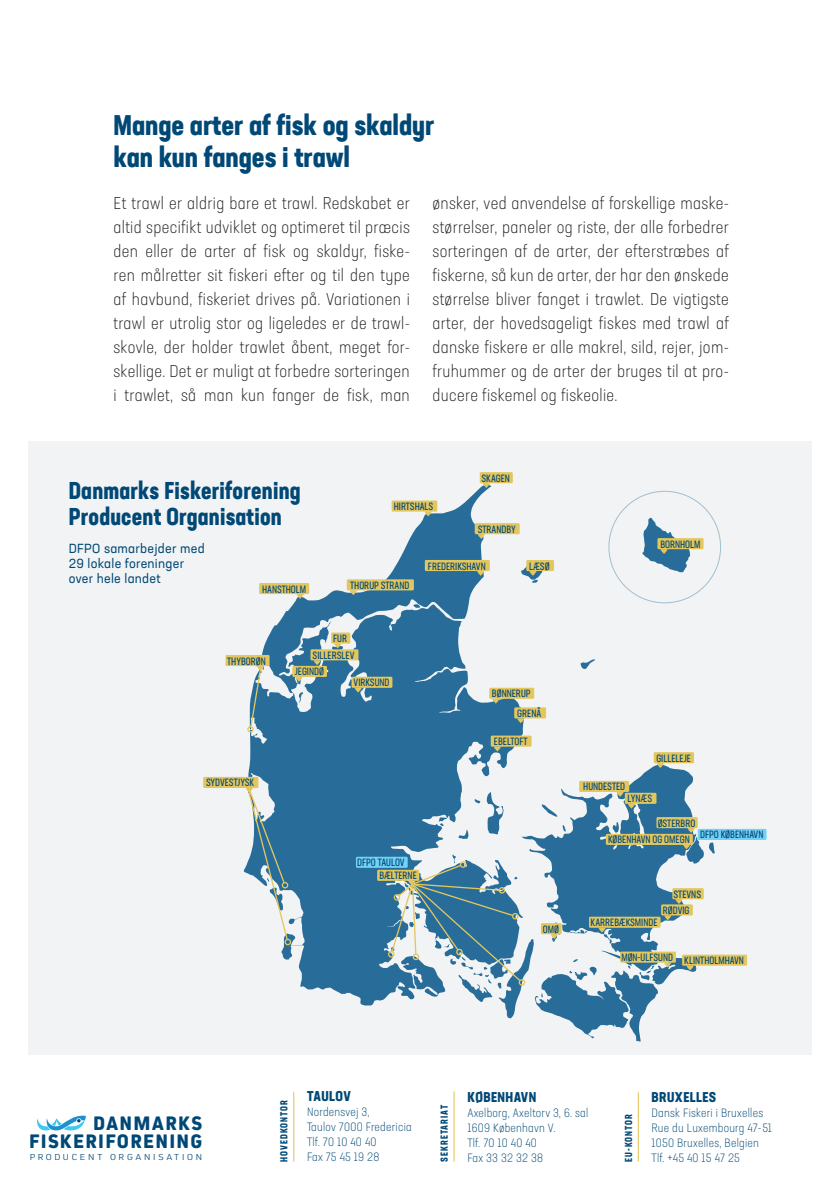
<style>
.page{position:relative;width:840px;height:1191px;background:#fff}
.page>*{position:absolute;margin:0;border:0;box-sizing:border-box;transform-origin:0 0}
.t1{font:700 condensed 28px/32px "Neusa Next Std";color:#004876}
.t2{font:700 condensed 24px/26px "Neusa Next Std";letter-spacing:.01em;color:#004876;scale:.96 1}
.t3{font:800 20.4px/18.6px "Kiro";letter-spacing:.06em;color:#004876;text-align:right}
.t4{font:300 condensed 17px/24px "Neusa Next Std";letter-spacing:.02em;color:#231f20;text-align:justify}
.t5{font:700 condensed 14px "Neusa Next Std";letter-spacing:.03em;color:#004876}
.t6{font:13px/15px "Neusa Next Std";letter-spacing:.02em;color:#004876;scale:.96 1}
.t7{font:300 condensed 12px/15px "Neusa Next Std";letter-spacing:.02em;color:#004876}
.t8{font:10.4px/16.6px "Neusa Next Std Compact";color:#004876}
.t9{font:700 condensed 10px "Neusa Next Std";letter-spacing:.11em;color:#004876;scale:.9 1}
.t10{font:300 9px "Kiro";letter-spacing:.27em;color:#004876;scale:1.12 1}
</style>
<div class="page">
<div style="left:28px;top:441px;width:783px;height:613px;background:#f2f3f4"></div>
<svg style="left:37px;top:1115px;width:49px;height:15px"></svg>
<hr style="left:293px;top:1091px;width:1px;height:70px;background:#e4c65e">
<hr style="left:453px;top:1091px;width:1px;height:70px;background:#e4c65e">
<hr style="left:637px;top:1092px;width:1px;height:69px;background:#e4c65e">
<svg style="left:243px;top:485px;width:471px;height:556px"></svg>
<div style="left:284px;top:938px;width:7px;height:7px;border:1px solid #e4c65e;border-radius:50%"></div>
<div style="left:247px;top:726px;width:7px;height:6px;border:1px solid #e4c65e;border-radius:50%"></div>
<div style="left:459px;top:861px;width:7px;height:6px;border:1px solid #e4c65e;border-radius:50%"></div>
<div style="left:518px;top:979px;width:7px;height:6px;border:1px solid #e4c65e;border-radius:50%"></div>
<svg style="left:482px;top:483px;width:8px;height:5px"></svg>
<div style="left:479px;top:472px;width:33px;height:11px;background:#e4c65e"></div>
<svg style="left:529px;top:571px;width:7px;height:5px"></svg>
<div style="left:526px;top:560px;width:27px;height:11px;background:#e4c65e"></div>
<svg style="left:477px;top:534px;width:8px;height:5px"></svg>
<div style="left:474px;top:523px;width:45px;height:11px;background:#e4c65e"></div>
<svg style="left:660px;top:549px;width:7px;height:5px"></svg>
<div style="left:657px;top:538px;width:46px;height:11px;background:#e4c65e"></div>
<svg style="left:656px;top:763px;width:7px;height:5px"></svg>
<div style="left:653px;top:752px;width:40px;height:11px;background:#e4c65e"></div>
<svg style="left:663px;top:915px;width:8px;height:5px"></svg>
<div style="left:660px;top:904px;width:32px;height:11px;background:#e4c65e"></div>
<svg style="left:550px;top:934px;width:7px;height:5px"></svg>
<div style="left:540px;top:923px;width:21px;height:11px;background:#e4c65e"></div>
<svg style="left:674px;top:899px;width:8px;height:5px"></svg>
<div style="left:672px;top:888px;width:31px;height:11px;background:#e4c65e"></div>
<svg style="left:627px;top:804px;width:7px;height:4px"></svg>
<div style="left:624px;top:792px;width:32px;height:12px;background:#e4c65e"></div>
<svg style="left:492px;top:699px;width:7px;height:4px"></svg>
<div style="left:489px;top:687px;width:45px;height:12px;background:#e4c65e"></div>
<svg style="left:493px;top:746px;width:8px;height:5px"></svg>
<div style="left:490px;top:735px;width:41px;height:11px;background:#e4c65e"></div>
<svg style="left:598px;top:927px;width:7px;height:5px"></svg>
<div style="left:588px;top:916px;width:72px;height:11px;background:#e4c65e"></div>
<svg style="left:682px;top:845px;width:8px;height:4px"></svg>
<div style="left:605px;top:834px;width:87px;height:11px;background:#e4c65e"></div>
<svg style="left:663px;top:962px;width:8px;height:5px"></svg>
<div style="left:619px;top:951px;width:56px;height:11px;background:#e4c65e"></div>
<svg style="left:686px;top:965px;width:7px;height:5px"></svg>
<div style="left:681px;top:954px;width:65px;height:11px;background:#e4c65e"></div>
<svg style="left:516px;top:718px;width:8px;height:5px"></svg>
<div style="left:514px;top:707px;width:32px;height:11px;background:#e4c65e"></div>
<svg style="left:334px;top:643px;width:7px;height:5px"></svg>
<div style="left:331px;top:632px;width:19px;height:11px;background:#e4c65e"></div>
<svg style="left:349px;top:590px;width:8px;height:5px"></svg>
<div style="left:346px;top:579px;width:67px;height:11px;background:#e4c65e"></div>
<svg style="left:313px;top:660px;width:8px;height:5px"></svg>
<div style="left:310px;top:649px;width:48px;height:11px;background:#e4c65e"></div>
<svg style="left:295px;top:677px;width:7px;height:4px"></svg>
<div style="left:292px;top:666px;width:35px;height:11px;background:#e4c65e"></div>
<svg style="left:354px;top:688px;width:8px;height:4px"></svg>
<div style="left:351px;top:676px;width:41px;height:12px;background:#e4c65e"></div>
<svg style="left:424px;top:511px;width:7px;height:5px"></svg>
<div style="left:391px;top:500px;width:46px;height:11px;background:#e4c65e"></div>
<svg style="left:476px;top:571px;width:8px;height:5px"></svg>
<div style="left:424px;top:560px;width:65px;height:11px;background:#e4c65e"></div>
<svg style="left:296px;top:594px;width:8px;height:5px"></svg>
<div style="left:259px;top:583px;width:50px;height:11px;background:#e4c65e"></div>
<svg style="left:616px;top:792px;width:7px;height:4px"></svg>
<div style="left:579px;top:781px;width:50px;height:11px;background:#e4c65e"></div>
<svg style="left:687px;top:828px;width:7px;height:5px"></svg>
<div style="left:656px;top:817px;width:41px;height:11px;background:#e4c65e"></div>
<div style="left:356px;top:856px;width:51px;height:12px;background:#72d1f6"></div>
<div style="left:697px;top:829px;width:69px;height:11px;background:#72d1f6"></div>
<svg style="left:249px;top:666px;width:15px;height:62px"></svg>
<div style="left:225px;top:655px;width:44px;height:11px;background:#e4c65e"></div>
<svg style="left:245px;top:788px;width:43px;height:153px"></svg>
<div style="left:203px;top:777px;width:55px;height:11px;background:#e4c65e"></div>
<svg style="left:388px;top:863px;width:133px;height:119px"></svg>
<div style="left:377px;top:869px;width:42px;height:12px;background:#e4c65e"></div>
<h1 class="t1" style="left:113px;top:109px;width:322px">Mange arter af fisk og skaldyr kan kun fanges i trawl</h1>
<p class="t4" style="left:113px;top:191px;width:298px">Et trawl er aldrig bare et trawl. Redskabet er altid specifikt udviklet og optimeret til præcis den eller de arter af fisk og skaldyr, fiske&shy;ren målretter sit fiskeri efter og til den type af havbund, fiskeriet drives på. Variationen i trawl er utrolig stor og ligeledes er de trawl&shy;skovle, der holder trawlet åbent, meget for&shy;skellige. Det er muligt at forbedre sorteringen i trawlet, så man kun fanger de fisk, man</p>
<p class="t4" style="left:432px;top:191px;width:298px">ønsker, ved anvendelse af forskellige maske&shy;størrelser, paneler og riste, der alle forbedrer sorteringen af de arter, der efterstræbes af fiskerne, så kun de arter, der har den ønskede størrelse bliver fanget i trawlet. De vigtigste arter, der hovedsageligt fiskes med trawl af danske fiskere er alle makrel, sild, rejer, jom&shy;fruhummer og de arter der bruges til at pro&shy;ducere fiskemel og fiskeolie.</p>
<h2 class="t2" style="left:69px;top:477px;width:243px">Danmarks Fiskeriforening<br>Producent Organisation</h2>
<p class="t6" style="left:69px;top:541px;width:143px">DFPO samarbejder med<br>29 lokale foreninger over hele landet</p>
<p class="t8" style="left:262px;top:580px;width:46px">HANSTHOLM</p>
<p class="t8" style="left:393px;top:498px;width:41px">HIRTSHALS</p>
<p class="t8" style="left:481px;top:469px;width:30px">SKAGEN</p>
<p class="t8" style="left:477px;top:520px;width:39px">STRANDBY</p>
<p class="t8" style="left:350px;top:577px;width:61px">THORUP STRAND</p>
<p class="t8" style="left:427px;top:557px;width:59px">FREDERIKSHAVN</p>
<p class="t8" style="left:528px;top:557px;width:22px">LÆSØ</p>
<p class="t8" style="left:227px;top:652px;width:40px">THYBORØN</p>
<p class="t8" style="left:333px;top:630px;width:15px">FUR</p>
<p class="t8" style="left:294px;top:647px;width:61px;text-indent:18px">SILLERSLEV<br>JEGINDØ</p>
<p class="t8" style="left:353px;top:674px;width:37px">VIRKSUND</p>
<p class="t8" style="left:206px;top:774px;width:50px">SYDVESTJYSK</p>
<p class="t8" style="left:357px;top:854px;width:49px">DFPO TAULOV</p>
<p class="t8" style="left:379px;top:867px;width:39px">BÆLTERNE</p>
<p class="t8" style="left:491px;top:685px;width:40px">BØNNERUP</p>
<p class="t8" style="left:493px;top:733px;width:35px">EBELTOFT</p>
<p class="t8" style="left:517px;top:705px;width:26px">GRENÅ</p>
<p class="t8" style="left:542px;top:920px;width:18px">OMØ</p>
<p class="t8" style="left:660px;top:535px;width:42px">BORNHOLM</p>
<p class="t8" style="left:583px;top:778px;width:43px">HUNDESTED</p>
<p class="t8" style="left:656px;top:749px;width:36px">GILLELEJE</p>
<p class="t8" style="left:627px;top:790px;width:26px">LYNÆS</p>
<p class="t8" style="left:657px;top:814px;width:39px">ØSTERBRO</p>
<p class="t8" style="left:607px;top:831px;width:83px">KØBENHAVN OG OMEGN</p>
<p class="t8" style="left:699px;top:826px;width:65px">DFPO KØBENHAVN</p>
<p class="t8" style="left:673px;top:885px;width:29px">STEVNS</p>
<p class="t8" style="left:662px;top:902px;width:28px">RØDVIG</p>
<p class="t8" style="left:590px;top:914px;width:68px">KARREBÆKSMINDE</p>
<p class="t8" style="left:621px;top:952px;width:124px">MØN-ULFSUND KLINTHOLMHAVN</p>
<p class="t3" style="left:29px;top:1113px;width:174px">DANMARKS<br>FISKERIFORENING</p>
<p class="t10" style="left:30px;top:1152px;width:155px">PRODUCENT ORGANISATION</p>
<p class="t9" style="left:277px;top:1161px;width:70px;rotate:-90deg">HOVEDKONTOR</p>
<p class="t5" style="left:307px;top:1087px;width:45px">TAULOV</p>
<p class="t7" style="left:307px;top:1104px;width:106px">Nordensvej 3,<br>Taulov 7000 Fredericia<br>Tlf. 70 10 40 40</p>
<p class="t7" style="left:307px;top:1149px;width:74px">Fax 75 45 19 28</p>
<p class="t9" style="left:437px;top:1161px;width:64px;rotate:-90deg">SEKRETARIAT</p>
<p class="t5" style="left:467px;top:1087px;width:70px">KØBENHAVN</p>
<p class="t7" style="left:467px;top:1104px;width:122px">Axelborg, Axeltorv 3, 6. sal<br>1609 København V.<br>Tlf. 70 10 40 40<br>Fax 33 32 32 38</p>
<p class="t9" style="left:621px;top:1161px;width:54px;rotate:-90deg">EU-KONTOR</p>
<p class="t5" style="left:651px;top:1087px;width:66px">BRUXELLES</p>
<p class="t7" style="left:651px;top:1104px;width:122px">Dansk Fiskeri i Bruxelles<br>Rue du Luxembourg 47-51<br>1050 Bruxelles, Belgien<br>Tlf. +45 40 15 47 25</p>
</div>
